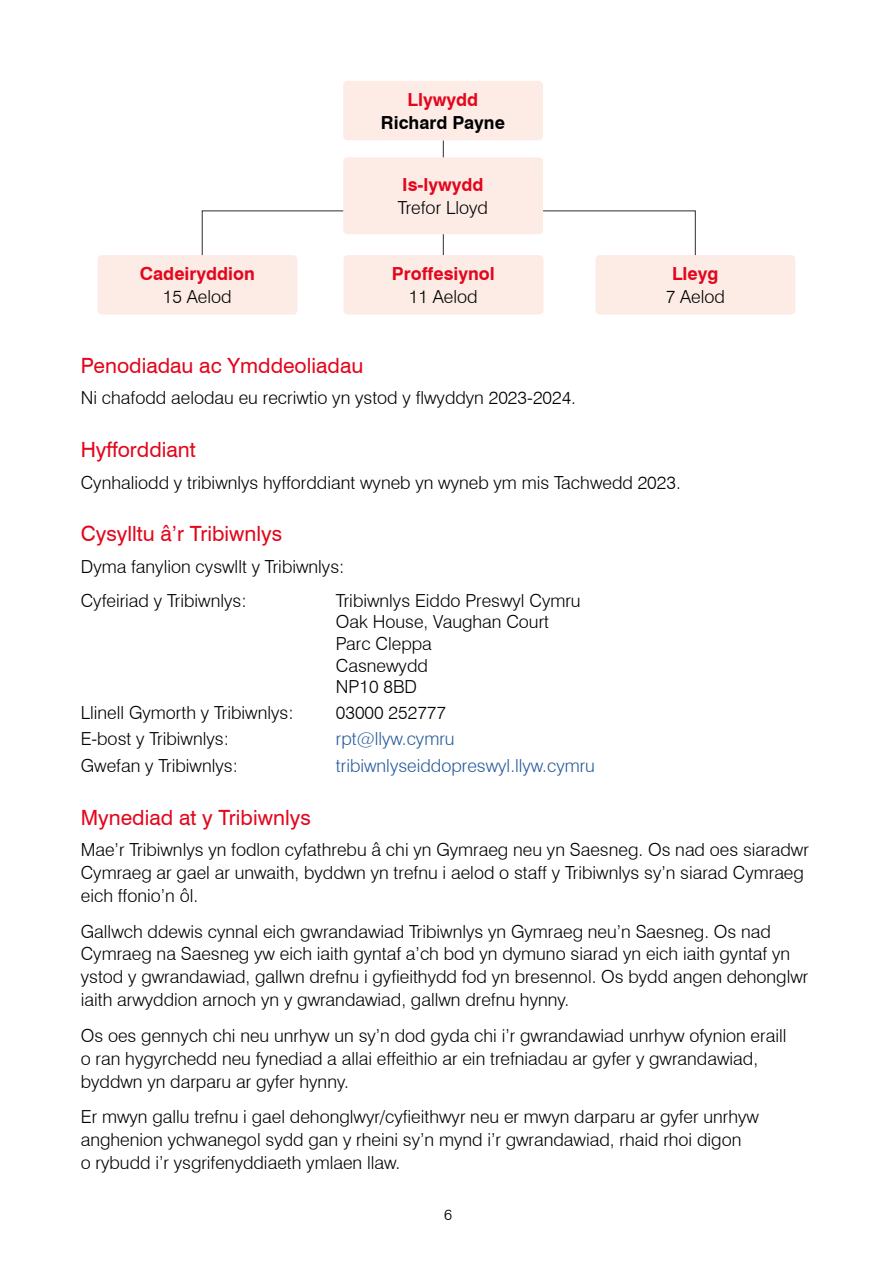
<style>
.page{position:relative;width:893px;height:1263px;background:#fff}
.page>*{position:absolute;margin:0;border:0;box-sizing:border-box;transform-origin:0 0}
.H2_Sub_Heading{font:21px "Swiss 721 BT";color:#e3061c}
.Body_Text{font:300 18px/22.8px "Swiss 721 BT";color:#000}
.Body_Text_1mm_space_after{font:300 18px/21.6px "Swiss 721 BT";color:#000}
.Body_Text_Centred{font:700 18px/22.8px "Swiss 721 BT";color:#e3061c;text-align:center}
.Body_Text-2{font:300 18px "Swiss 721 BT";color:#275b9b}
.Body_Text_Centred-2{font:300 18px/22.8px "Swiss 721 BT";color:#000}
.Body_Text_Centred-3{font:700 18px/22.8px "Swiss 721 BT";color:#000;text-align:center}
.Body_Text_1mm_space_after-2{font:300 18px "Swiss 721 BT";color:#275b9b}
.t1{font:300 15px "Swiss 721 BT";color:#000}
.s1{color:#e3061c}
.s2{font-weight:700;color:#e3061c}
.s3{font-weight:300;color:#000}
</style>
<div class="page">
<hr style="left:443px;top:140px;width:1px;height:132px;background:#2d2d2c">
<div style="left:343px;top:81px;width:200px;height:59px;background:#fdece6;border-radius:4px"></div>
<div style="left:343px;top:157px;width:200px;height:77px;background:#fdece6;border-radius:4px"></div>
<div style="left:98px;top:255px;width:199px;height:60px;background:#fdece6;border-radius:4px"></div>
<div style="left:344px;top:255px;width:199px;height:60px;background:#fdece6;border-radius:4px"></div>
<div style="left:596px;top:255px;width:199px;height:60px;background:#fdece6;border-radius:4px"></div>
<p class="Body_Text_Centred-3" style="left:381px;top:88px;width:126px"><span class="s1">Llywydd<br></span>Richard Payne</p>
<p class="Body_Text_Centred-2" style="left:398px;top:173px;width:92px"><span class="s2">Is-lywydd<br></span>Trefor Lloyd</p>
<p class="Body_Text_Centred" style="left:140px;top:262px;width:117px">Cadeiryddion<br><span class="s3">15 Aelod</span></p>
<p class="Body_Text_Centred" style="left:392px;top:262px;width:104px">Proffesiynol<br><span class="s3">11 Aelod</span></p>
<p class="Body_Text_Centred-2" style="left:666px;top:262px;width:61px;text-align:center"><span class="s2">Lleyg<br></span>7 Aelod</p>
<h2 class="H2_Sub_Heading" style="left:81px;top:353px;width:284px">Penodiadau ac Ymddeoliadau</h2>
<p class="Body_Text" style="left:81px;top:386px;width:497px">Ni chafodd aelodau eu recriwtio yn ystod y flwyddyn 2023-2024.</p>
<h2 class="H2_Sub_Heading" style="left:81px;top:437px;width:116px">Hyfforddiant</h2>
<p class="Body_Text" style="left:81px;top:470px;width:601px">Cynhaliodd y tribiwnlys hyfforddiant wyneb yn wyneb ym mis Tachwedd 2023.</p>
<h2 class="H2_Sub_Heading" style="left:81px;top:521px;width:203px">Cysylltu â’r Tribiwnlys</h2>
<p class="Body_Text" style="left:81px;top:555px;width:265px">Dyma fanylion cyswllt y Tribiwnlys:</p>
<p class="Body_Text_1mm_space_after" style="left:81px;top:589px;width:167px">Cyfeiriad y Tribiwnlys:</p>
<p class="Body_Text_1mm_space_after" style="left:336px;top:589px;width:246px">Tribiwnlys Eiddo Preswyl Cymru<br>Oak House, Vaughan Court<br>Parc Cleppa<br>Casnewydd<br>NP10 8BD</p>
<p class="Body_Text_1mm_space_after" style="left:81px;top:702px;width:214px">Llinell Gymorth y Tribiwnlys:</p>
<p class="Body_Text_1mm_space_after" style="left:336px;top:702px;width:112px">03000 252777</p>
<p class="Body_Text_1mm_space_after" style="left:81px;top:728px;width:150px">E-bost y Tribiwnlys:</p>
<p class="Body_Text_1mm_space_after-2" style="left:336px;top:728px;width:120px">rpt@llyw.cymru</p>
<p class="Body_Text" style="left:81px;top:754px;width:159px">Gwefan y Tribiwnlys:</p>
<p class="Body_Text-2" style="left:336px;top:755px;width:261px">tribiwnlyseiddopreswyl.llyw.cymru</p>
<h2 class="H2_Sub_Heading" style="left:81px;top:804px;width:232px">Mynediad at y Tribiwnlys</h2>
<p class="Body_Text" style="left:81px;top:838px;width:730px">Mae’r Tribiwnlys yn fodlon cyfathrebu â chi yn Gymraeg neu yn Saesneg. Os nad oes siaradwr<br>Cymraeg ar gael ar unwaith, byddwn yn trefnu i aelod o staff y Tribiwnlys sy’n siarad Cymraeg eich ffonio’n ôl.</p>
<p class="Body_Text" style="left:81px;top:920px;width:729px">Gallwch ddewis cynnal eich gwrandawiad Tribiwnlys yn Gymraeg neu’n Saesneg. Os nad Cymraeg na Saesneg yw eich iaith gyntaf a’ch bod yn dymuno siarad yn eich iaith gyntaf yn ystod y gwrandawiad, gallwn drefnu i gyfieithydd fod yn bresennol. Os bydd angen dehonglwr iaith arwyddion arnoch yn y gwrandawiad, gallwn drefnu hynny.</p>
<p class="Body_Text" style="left:81px;top:1024px;width:707px">Os oes gennych chi neu unrhyw un sy’n dod gyda chi i’r gwrandawiad unrhyw ofynion eraill o ran hygyrchedd neu fynediad a allai effeithio ar ein trefniadau ar gyfer y gwrandawiad, byddwn yn darparu ar gyfer hynny.</p>
<p class="Body_Text" style="left:81px;top:1105px;width:680px">Er mwyn gallu trefnu i gael dehonglwyr/cyfieithwyr neu er mwyn darparu ar gyfer unrhyw anghenion ychwanegol sydd gan y rheini sy’n mynd i’r gwrandawiad, rhaid rhoi digon<br>o rybudd i’r ysgrifenyddiaeth ymlaen llaw.</p>
<p class="t1" style="left:444px;top:1206px;width:9px">6</p>
</div>
